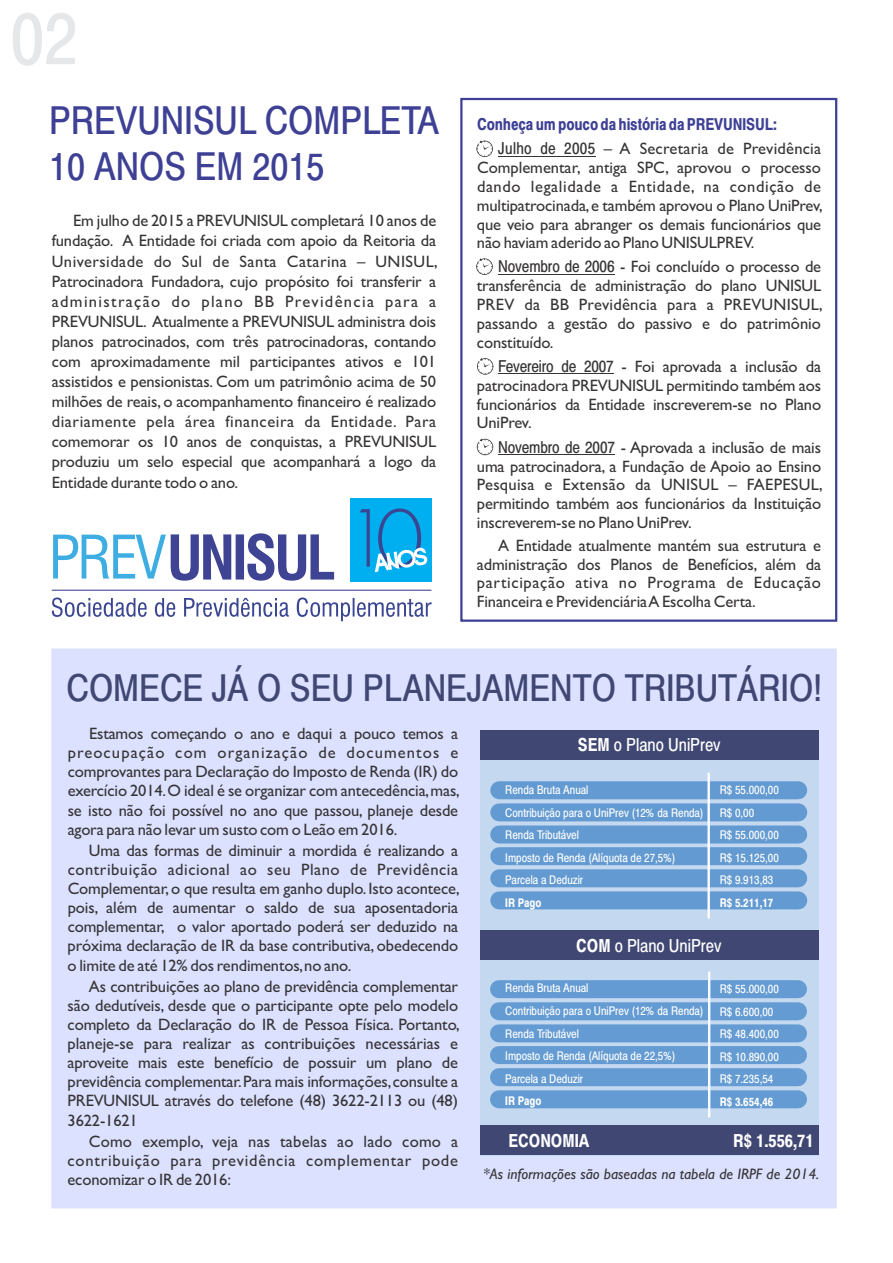
<style>
.page{position:relative;width:893px;height:1263px;background:#fff}
.page>*{position:absolute;margin:0;border:0;box-sizing:border-box;transform-origin:0 0}
.t1{font:condensed 73.5px "Helvetica";color:#e6e7e8}
.t2{font:condensed 38.55px/46.2px "Helvetica";color:#3e4095}
.t3{font:condensed 37.2px "Helvetica";color:#404773}
.t4{font:condensed 18px "Helvetica";color:#fefefe}
.t5{font:700 condensed 18px "Helvetica";color:#fefefe}
.t6{font:16.5px/19.2px "Gill Sans";letter-spacing:-.01em;color:#373435;text-align:justify}
.t7{font:700 condensed 16.5px/24.5px "Helvetica";letter-spacing:-.005em;color:#3e4095}
.t8{font:italic 15.3px "Gill Sans";color:#373435}
.t9{font:condensed 12px/22.5px "Helvetica";color:#fefefe}
.s1{font-weight:400;color:#373435}
.s2{font-family:"Gill Sans";font-weight:400;font-stretch:normal;color:#373435}
.s3{font-family:"Helvetica";font-stretch:condensed}
.s4{font-weight:700}
</style>
<div class="page">
<div style="left:51px;top:648px;width:786px;height:561px;background:#dbe1ff"></div>
<svg style="left:477px;top:438px;width:16px;height:17px"></svg>
<svg style="left:53px;top:533px;width:281px;height:48px"></svg>
<svg style="left:52px;top:597px;width:380px;height:24px"></svg>
<hr style="left:52px;top:590px;width:379px;height:1px;background:#3e4393">
<div style="left:350px;top:498px;width:81px;height:84px;background:#00afef"></div>
<svg style="left:360px;top:508px;width:68px;height:82px"></svg>
<svg style="left:477px;top:358px;width:16px;height:17px"></svg>
<svg style="left:476px;top:258px;width:17px;height:17px"></svg>
<svg style="left:476px;top:140px;width:17px;height:17px"></svg>
<div style="left:480px;top:730px;width:338px;height:425px;background:#c4d8ef"></div>
<div style="left:480px;top:730px;width:338px;height:29px;background:#404773"></div>
<div style="left:499px;top:781px;width:299px;height:18px;background:#639ad1"></div>
<div style="left:499px;top:803px;width:299px;height:18px;background:#639ad1"></div>
<div style="left:499px;top:825px;width:299px;height:18px;background:#639ad1"></div>
<div style="left:499px;top:847px;width:299px;height:18px;background:#639ad1"></div>
<div style="left:499px;top:869px;width:299px;height:18px;background:#639ad1"></div>
<div style="left:499px;top:891px;width:299px;height:18px;background:#639ad1"></div>
<svg style="left:707px;top:772px;width:3px;height:147px"></svg>
<div style="left:499px;top:980px;width:299px;height:18px;background:#649bd2"></div>
<div style="left:499px;top:1002px;width:299px;height:18px;background:#649bd2"></div>
<div style="left:499px;top:1024px;width:299px;height:18px;background:#649bd2"></div>
<div style="left:499px;top:1046px;width:299px;height:18px;background:#649bd2"></div>
<div style="left:499px;top:1068px;width:299px;height:18px;background:#649bd2"></div>
<div style="left:499px;top:1090px;width:299px;height:18px;background:#649bd2"></div>
<svg style="left:708px;top:971px;width:3px;height:147px"></svg>
<div style="left:480px;top:930px;width:338px;height:30px;background:#404773"></div>
<div style="left:480px;top:1125px;width:338px;height:30px;background:#404773"></div>
<hr style="left:498px;top:156px;width:98px;height:1px;background:#373435">
<hr style="left:498px;top:274px;width:117px;height:1px;background:#373435">
<hr style="left:498px;top:373px;width:116px;height:1px;background:#373435">
<hr style="left:498px;top:454px;width:117px;height:1px;background:#373435">
<div style="left:460px;top:98px;width:377px;height:524px;border:2px solid #3e4095"></div>
<p class="t1" style="left:11px;top:8px;width:69px">02</p>
<p class="t2" style="left:49px;top:101px;width:391px">PREVUNISUL COMPLETA<br>10 ANOS EM 2015</p>
<p class="t6" style="left:52px;top:212px;width:388px;line-height:20.1px;text-indent:21px">Em julho de 2015 a PREVUNISUL completará 10 anos de fundação. A Entidade foi criada com apoio da Reitoria da Universidade do Sul de Santa Catarina – UNISUL, Patrocinadora Fundadora, cujo propósito foi transferir a administração do plano BB Previdência para a PREVUNISUL. Atualmente a PREVUNISUL administra dois planos patrocinados, com três patrocinadoras, contando com aproximadamente mil participantes ativos e 101 assistidos e pensionistas. Com um patrimônio acima de 50 milhões de reais, o acompanhamento financeiro é realizado diariamente pela área financeira da Entidade. Para comemorar os 10 anos de conquistas, a PREVUNISUL produziu um selo especial que acompanhará a logo da Entidade durante todo o ano.</p>
<p class="t7" style="left:498px;top:113px;width:324px;text-indent:-21px">Conheça um pouco da história da PREVUNISUL:<br><span class="s1">Julho de 2005</span> <span class="s2">– A Secretaria de Previdência</span></p>
<p class="t6" style="left:477px;top:160px;width:347px;line-height:18.8px">Complementar, antiga SPC, aprovou o processo dando legalidade a Entidade, na condição de multipatrocinada,e também aprovou o Plano UniPrev, que veio para abranger os demais funcionários que não haviam aderido ao Plano UNISULPREV.</p>
<p class="t6" style="left:477px;top:259px;width:347px;line-height:18.8px;text-indent:21px"><span class="s3">Novembro de 2006</span> - Foi concluído o processo de transferência de administração do plano UNISUL PREV da BB Previdência para a PREVUNISUL, passando a gestão do passivo e do patrimônio constituído.</p>
<p class="t6" style="left:477px;top:359px;width:346px;text-indent:21px"><span class="s3">Fevereiro de 2007</span> - Foi aprovada a inclusão da patrocinadora PREVUNISUL permitindo também aos funcionários da Entidade inscreverem-se no Plano UniPrev.</p>
<p class="t6" style="left:477px;top:439px;width:347px;line-height:18.8px;text-indent:21px"><span class="s3">Novembro de 2007</span> - Aprovada a inclusão de mais uma patrocinadora, a Fundação de Apoio ao Ensino Pesquisa e Extensão da UNISUL – FAEPESUL, permitindo também aos funcionários da Instituição inscreverem-se no Plano UniPrev.</p>
<p class="t6" style="left:477px;top:538px;width:346px;line-height:18.8px;text-indent:21px">A Entidade atualmente mantém sua estrutura e administração dos Planos de Benefícios, além da participação ativa no Programa de Educação Financeira e Previdenciária A Escolha Certa.</p>
<p class="t3" style="left:67px;top:673px;width:757px">COMECE JÁ O SEU PLANEJAMENTO TRIBUTÁRIO!</p>
<p class="t6" style="left:68px;top:726px;width:394px;text-indent:21px">Estamos começando o ano e daqui a pouco temos a preocupação com organização de documentos e comprovantes para Declaração do Imposto de Renda (IR) do exercício 2014.O ideal é se organizar com antecedência,mas, se isto não foi possível no ano que passou, planeje desde agora para não levar um susto com o Leão em 2016.</p>
<p class="t6" style="left:68px;top:842px;width:394px;text-indent:21px">Uma das formas de diminuir a mordida é realizando a contribuição adicional ao seu Plano de Previdência Complementar,o que resulta em ganho duplo.Isto acontece, pois, além de aumentar o saldo de sua aposentadoria complementar, o valor aportado poderá ser deduzido na próxima declaração de IR da base contributiva, obedecendo o limite de até 12% dos rendimentos,no ano.</p>
<p class="t6" style="left:68px;top:978px;width:394px;text-indent:21px">As contribuições ao plano de previdência complementar são dedutíveis, desde que o participante opte pelo modelo completo da Declaração do IR de Pessoa Física. Portanto, planeje-se para realizar as contribuições necessárias e aproveite mais este benefício de possuir um plano de previdência complementar.Para mais informações,consulte a PREVUNISUL através do telefone (48) 3622-2113 ou (48)<br>3622-1621</p>
<p class="t6" style="left:68px;top:1133px;width:392px;text-indent:21px">Como exemplo, veja nas tabelas ao lado como a contribuição para previdência complementar pode economizar o IR de 2016:</p>
<p class="t4" style="left:578px;top:737px;width:144px"><span class="s4">SEM</span> o Plano UniPrev</p>
<p class="t9" style="left:505px;top:780px;width:200px">Renda Bruta Anual<br>Contribuição para o UniPrev (12% da Renda)<br>Renda Tributável<br>Imposto de Renda (Alíquota de 27,5%)<br>Parcela a Deduzir<br><span class="s4">IR Pago</span></p>
<p class="t9" style="left:720px;top:780px;width:61px">R$ 55.000,00<br>R$ 0,00<br>R$ 55.000,00<br>R$ 15.125,00<br>R$ 9.913,83<br><span class="s4">R$ 5.211,17</span></p>
<p class="t4" style="left:576px;top:938px;width:147px"><span class="s4">COM</span> o Plano UniPrev</p>
<p class="t9" style="left:505px;top:978px;width:200px">Renda Bruta Anual<br>Contribuição para o UniPrev (12% da Renda)<br>Renda Tributável<br>Imposto de Renda (Alíquota de 22,5%)<br>Parcela a Deduzir<br><span class="s4">IR Pago</span></p>
<p class="t9" style="left:720px;top:979px;width:61px">R$ 55.000,00<br>R$ 6.600,00<br>R$ 48.400,00<br>R$ 10.890,00<br>R$ 7.235,54<br><span class="s4">R$ 3.654,46</span></p>
<p class="t5" style="left:508px;top:1133px;width:83px">ECONOMIA</p>
<p class="t5" style="left:733px;top:1133px;width:82px">R$ 1.556,71</p>
<p class="t8" style="left:483px;top:1168px;width:338px">*As informações são baseadas na tabela de IRPF de 2014.</p>
</div>
